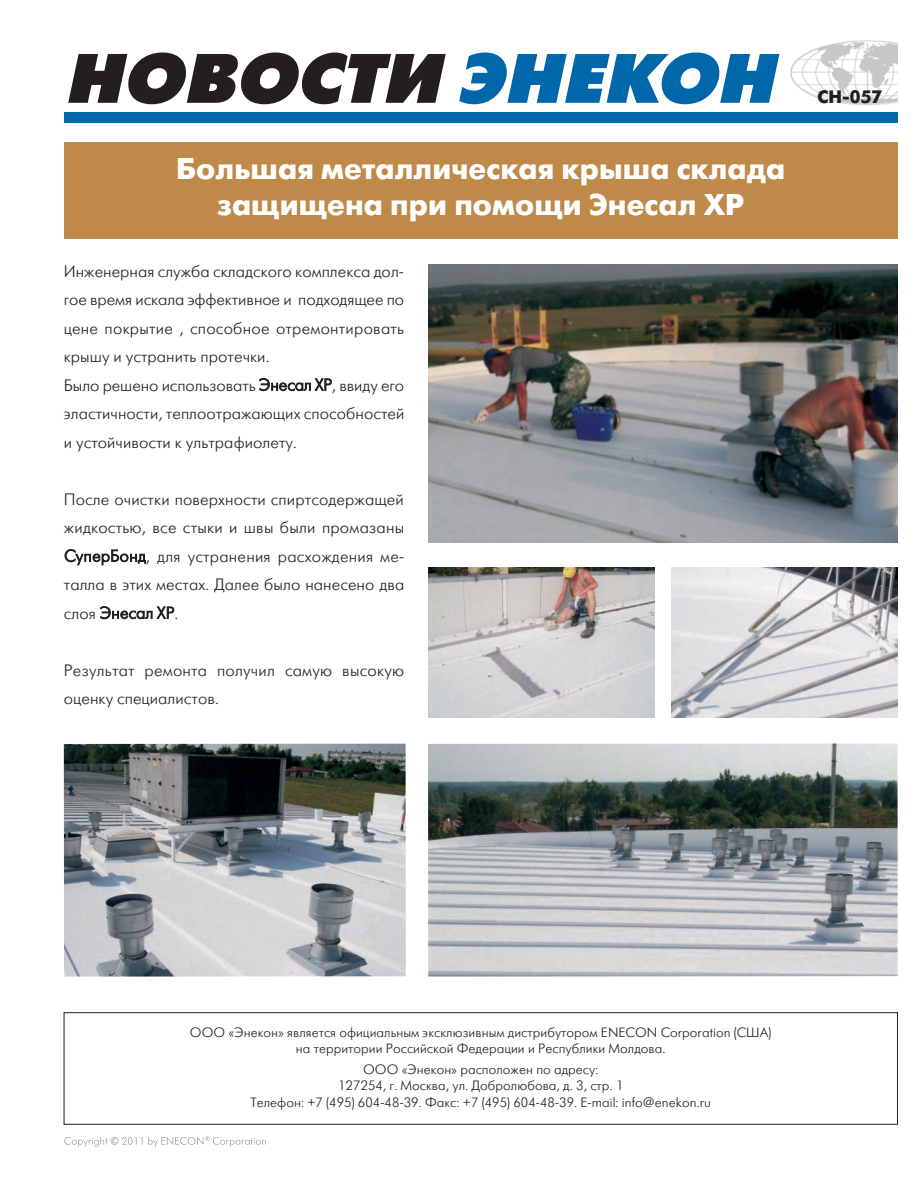
<style>
.page{position:relative;width:919px;height:1189px;background:#fff}
.page>*{position:absolute;margin:0;border:0;box-sizing:border-box;transform-origin:0 0}
.t1{font:italic 69.75px "Futuris XC";color:#231f20}
.t2{font:700 30px/36px "Futuris C";letter-spacing:.005em;color:#fff;text-align:center}
.t3{font:700 18px "Futuris C";color:#231f20}
.t4{font:16.5px/28.5px "Futuris Light C";letter-spacing:.005em;color:#231f20}
.t5{font:13.5px/16.2px "Futuris Light C";letter-spacing:.005em;color:#231f20;text-align:center}
.s1{color:#0067aa}
</style>
<div class="page">
<svg style="left:64px;top:1136px;width:202px;height:10px"></svg>
<img style="left:790px;top:40px;width:107px;height:66px">
<div style="left:64px;top:113px;width:833px;height:10px;background:#0067aa"></div>
<div style="left:64px;top:1012px;width:833px;height:112px;border:1px solid #231f20"></div>
<img style="left:428px;top:265px;width:469px;height:277px">
<img style="left:428px;top:568px;width:226px;height:149px">
<img style="left:671px;top:568px;width:226px;height:149px">
<img style="left:64px;top:743px;width:342px;height:233px">
<img style="left:428px;top:743px;width:469px;height:233px">
<div style="left:64px;top:142px;width:833px;height:97px;background:#be8949"></div>
<h1 class="t1" style="left:64px;top:38px;width:721px">НОВОСТИ <span class="s1">ЭНЕКОН</span></h1>
<h2 class="t2" style="left:176px;top:151px;width:610px">Большая металлическая крыша склада защищена при помощи Энесал ХР</h2>
<p class="t4" style="left:64px;top:256px;width:342px">Инженерная служба складского комплекса дол&shy;гое время искала эффективное и подходящее по цене покрытие , способное отремонтировать крышу и устранить протечки.<br>Было решено использовать Энесал ХР, ввиду его эластичности, теплоотражающих способностей и устойчивости к ультрафиолету.</p>
<p class="t4" style="left:64px;top:484px;width:342px;text-align:justify">После очистки поверхности спиртсодержащей жидкостью, все стыки и швы были промазаны СуперБонд, для устранения расхождения ме&shy;талла в этих местах. Далее было нанесено два слоя Энесал ХР.</p>
<p class="t4" style="left:64px;top:655px;width:342px">Результат ремонта получил самую высокую оценку специалистов.</p>
<p class="t3" style="left:817px;top:86px;width:66px">CH-057</p>
<p class="t5" style="left:190px;top:1024px;width:583px">ООО «Энекон» является официальным эксклюзивным дистрибутором ENECON Corporation (США) на территории Российской Федерации и Республики Молдова.</p>
<p class="t5" style="left:250px;top:1061px;width:462px">ООО «Энекон» расположен по адресу:<br>127254, г. Moсквa, yл. Дoбpoлюбoвa, д. 3, стp. 1<br>Телефон: +7 (495) 604-48-39. Факс: +7 (495) 604-48-39. E-mail: info@enekon.ru</p>
</div>
